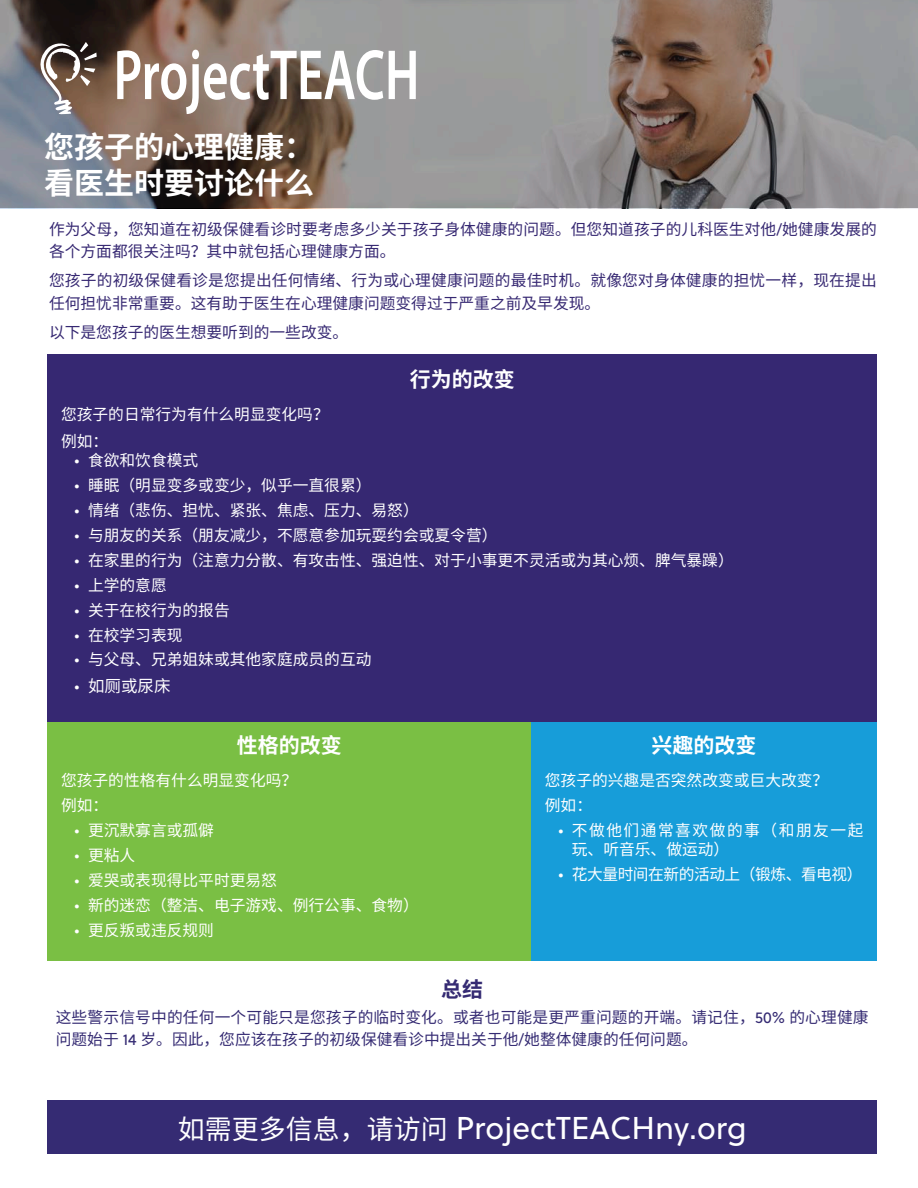
<style>
.page{position:relative;width:918px;height:1188px;background:#fff}
.page>*{position:absolute;margin:0;border:0;box-sizing:border-box;transform-origin:0 0}
.t1{font:31.5px "Soleil";color:#fff}
.t2{font:700 30px/36px "Source Han Sans SC";color:#fff}
.t3{font:700 21px "Source Han Sans SC";color:#fff}
.t4{font:700 21px "Source Han Sans SC";color:#352b73}
.t5{font:16.5px "Source Han Sans SC";color:#fff}
.t6{font:15.75px/24.9px "Source Han Sans SC";color:#fff}
.t7{font:15.75px/22.5px "Source Han Sans SC";letter-spacing:.005em;color:#362872}
.t8{font:15.75px/21.6px "Source Han Sans SC";letter-spacing:.01em;color:#352b73}
.t9{font:15.75px/19.5px "Source Han Sans SC";letter-spacing:.095em;color:#fff}
.t10{font:15.75px "Source Han Sans SC";letter-spacing:-.03em;color:#fff}
.s1{font-family:"Soleil"}
.s2{font-family:"Soleil";font-size:15.75px}
.s3{font-family:"Source Han Sans SC";font-size:27px}
</style>
<div class="page">
<svg style="left:1px;top:0;width:917px;height:208px;background:#857d7a"></svg>
<svg style="left:41px;top:42px;width:56px;height:72px"></svg>
<svg style="left:117px;top:50px;width:299px;height:64px"></svg>
<div style="left:48px;top:354px;width:829px;height:369px;background:#362872"></div>
<div style="left:48px;top:723px;width:483px;height:238px;background:#7abf44"></div>
<div style="left:531px;top:723px;width:346px;height:238px;background:#179dd9"></div>
<div style="left:48px;top:1101px;width:829px;height:53px;background:#352b73"></div>
<h2 class="t2" style="left:44px;top:130px;width:272px">您孩子的心理健康：看医生时要讨论什么</h2>
<p class="t7" style="left:49px;top:218px;width:829px">作为父母，您知道在初级保健看诊时要考虑多少关于孩子身体健康的问题。但您知道孩子的儿科医生对他<span class="s1">/</span>她健康发展的各个方面都很关注吗？其中就包括心理健康方面。</p>
<p class="t7" style="left:49px;top:270px;width:829px">您孩子的初级保健看诊是您提出任何情绪、行为或心理健康问题的最佳时机。就像您对身体健康的担忧一样，现在提出任何担忧非常重要。这有助于医生在心理健康问题变得过于严重之前及早发现。</p>
<p class="t7" style="left:49px;top:321px;width:301px">以下是您孩子的医生想要听到的一些改变。</p>
<h3 class="t3" style="left:410px;top:368px;width:106px">行为的改变</h3>
<p class="t6" style="left:61px;top:402px;width:269px;line-height:26.2px">您孩子的日常行为有什么明显变化吗？例如：</p>
<p class="t6" style="left:75px;top:448px;width:125px"><span class="s1">•</span> 食欲和饮食模式</p>
<p class="t6" style="left:75px;top:473px;width:298px"><span class="s1">•</span> 睡眠（明显变多或变少，似乎一直很累）</p>
<p class="t6" style="left:75px;top:498px;width:346px"><span class="s1">•</span> 情绪（悲伤、担忧、紧张、焦虑、压力、易怒）</p>
<p class="t6" style="left:75px;top:523px;width:424px"><span class="s1">•</span> 与朋友的关系（朋友减少，不愿意参加玩耍约会或夏令营）</p>
<p class="t6" style="left:75px;top:548px;width:661px"><span class="s1">•</span> 在家里的行为（注意力分散、有攻击性、强迫性、对于小事更不灵活或为其心烦、脾气暴躁）</p>
<p class="t6" style="left:75px;top:573px;width:94px"><span class="s1">•</span> 上学的意愿</p>
<p class="t6" style="left:75px;top:598px;width:157px"><span class="s1">•</span> 关于在校行为的报告</p>
<p class="t6" style="left:75px;top:623px;width:109px"><span class="s1">•</span> 在校学习表现</p>
<p class="t6" style="left:75px;top:648px;width:298px"><span class="s1">•</span> 与父母、兄弟姐妹或其他家庭成员的互动</p>
<p class="t5" style="left:75px;top:677px;width:98px"><span class="s2">•</span> 如厕或尿床</p>
<h3 class="t3" style="left:237px;top:734px;width:106px">性格的改变</h3>
<p class="t6" style="left:61px;top:768px;width:238px">您孩子的性格有什么明显变化吗？例如：</p>
<p class="t6" style="left:75px;top:818px;width:141px"><span class="s1">•</span> 更沉默寡言或孤僻</p>
<p class="t6" style="left:75px;top:843px;width:62px"><span class="s1">•</span> 更粘人</p>
<p class="t6" style="left:75px;top:868px;width:204px"><span class="s1">•</span> 爱哭或表现得比平时更易怒</p>
<p class="t6" style="left:75px;top:893px;width:346px"><span class="s1">•</span> 新的迷恋（整洁、电子游戏、例行公事、食物）</p>
<p class="t6" style="left:75px;top:918px;width:141px"><span class="s1">•</span> 更反叛或违反规则</p>
<h3 class="t3" style="left:652px;top:734px;width:106px">兴趣的改变</h3>
<p class="t6" style="left:545px;top:768px;width:285px">您孩子的兴趣是否突然改变或巨大改变？例如：</p>
<p class="t9" style="left:572px;top:821px;width:293px;text-indent:-13px"><span class="s1">•</span> 不做他们通常喜欢做的事（和朋友一起玩、听音乐、做运动）</p>
<p class="t10" style="left:558px;top:866px;width:306px"><span class="s1">•</span> 花大量时间在新的活动上（锻炼、看电视）</p>
<h3 class="t4" style="left:441px;top:977px;width:43px">总结</h3>
<p class="t8" style="left:56px;top:1007px;width:814px">这些警示信号中的任何一个可能只是您孩子的临时变化。或者也可能是更严重问题的开端。请记住，<span class="s1">50%</span> 的心理健康问题始于 <span class="s1">14</span> 岁。因此，您应该在孩子的初级保健看诊中提出关于他<span class="s1">/</span>她整体健康的任何问题。</p>
<h1 class="t1" style="left:178px;top:1105px;width:570px"><span class="s3">如需更多信息，请访问</span> ProjectTEACHny.org</h1>
</div>
